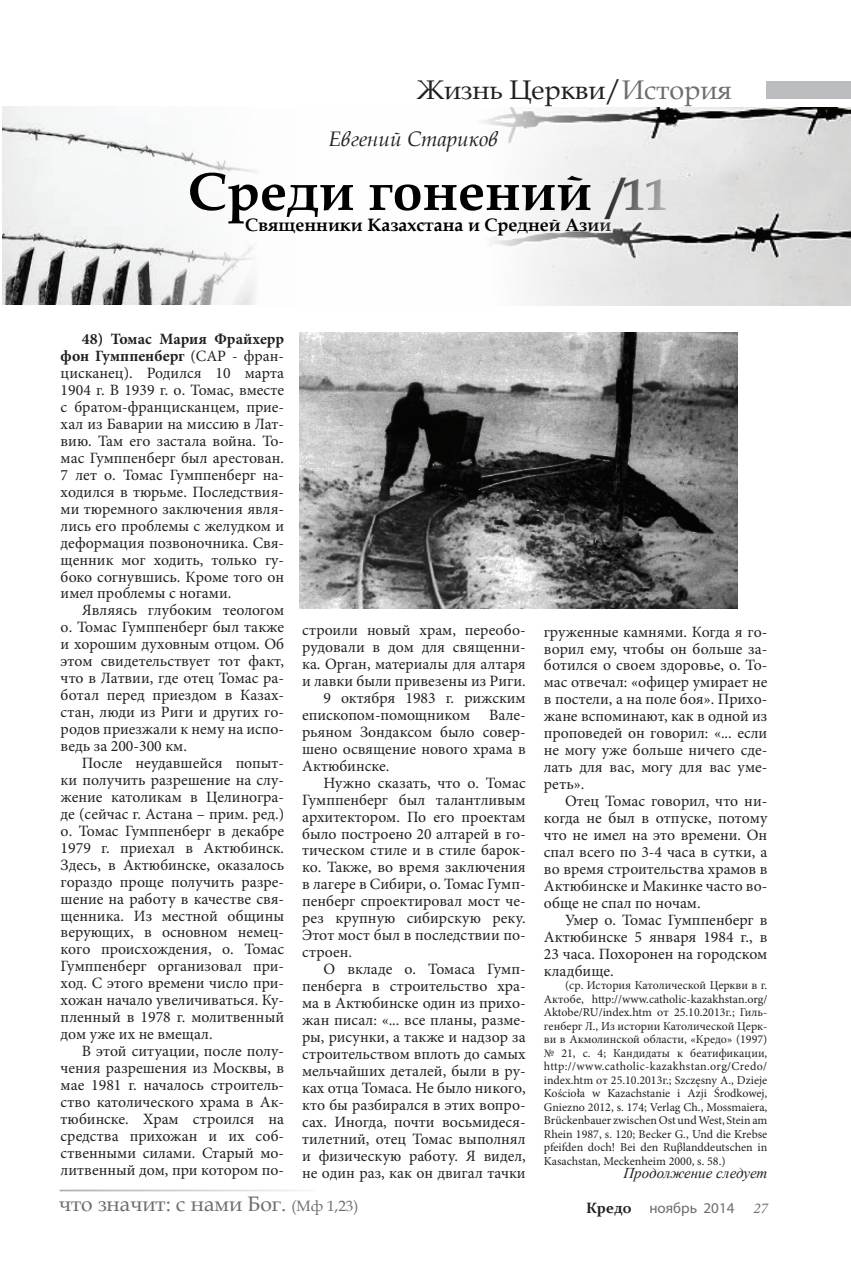
<style>
.page{position:relative;width:851px;height:1263px;background:#fff}
.page>*{position:absolute;margin:0;border:0;box-sizing:border-box;transform-origin:0 0}
.t1{font:700 54px "Book Antiqua";color:#000}
.t2{font:27px "Book Antiqua";color:#231f20}
.t3{font:21px "Book Antiqua";color:#6c6d70}
.t4{font:italic 21px "Book Antiqua";color:#231f20}
.t5{font:700 18px "Book Antiqua";color:#000}
.t6{font:15.75px/17px "Minion Pro";color:#231f20;text-align:justify}
.t7{font:italic 15px "Times New Roman";color:#231f20}
.t8{font:15px "Myriad Pro";color:#6c6d70}
.t9{font:italic 15px "Minion Pro";color:#6c6d70}
.t10{font:12px/13.5px "Minion Pro";color:#231f20;text-align:justify}
.s1{color:#6c6d70}
.s2{font-size:45px}
.s3{font-weight:700}
.s4{font-size:15px}
.s5{font-family:"Constantia";font-weight:700;color:#231f20}
</style>
<div class="page">
<img style="left:123px;top:107px;width:727px;height:198px">
<img style="left:2px;top:106px;width:292px;height:198px">
<div style="left:766px;top:81px;width:84px;height:18px;background:#bcbdc0"></div>
<img style="left:299px;top:333px;width:438px;height:276px">
<h2 class="t2" style="left:416px;top:71px;width:316px">Жизнь Церкви/<span class="s1">История</span></h2>
<h3 class="t4" style="left:328px;top:124px;width:171px">Евгений Стариков</h3>
<h1 class="t1" style="left:188px;top:155px;width:482px">Среди гонений <span class="s2">/11</span></h1>
<p class="t5" style="left:245px;top:213px;width:368px">Священники Казахстана и Средней Азии</p>
<p class="t6" style="left:61px;top:331px;width:225px;text-indent:21px"><span class="s3">48) Томас Мария Фрайхерр фон Гумппенберг</span> (CAP - фран&shy;цисканец). Родился 10 марта 1904 г. В 1939 г. о. Томас, вместе с братом-францисканцем, прие&shy;хал из Баварии на миссию в Лат&shy;вию. Там его застала война. То&shy;мас Гумппенберг был арестован.<br>7 лет о. Томас Гумппенберг на&shy;ходился в тюрьме. Последствия&shy;ми тюремного заключения явля&shy;лись его проблемы с желудком и деформация позвоночника. Свя&shy;щенник мог ходить, только гу&shy;боко согнувшись. Кроме того он имел проблемы с ногами.</p>
<p class="t6" style="left:61px;top:602px;width:225px;text-indent:21px">Являясь глубоким теологом о. Томас Гумппенберг был также и хорошим духовным отцом. Об этом свидетельствует тот факт, что в Латвии, где отец Томас ра&shy;ботал перед приездом в Казах&shy;стан, люди из Риги и других го&shy;родов приезжали к нему на испо&shy;ведь за 200-300 км.</p>
<p class="t6" style="left:61px;top:754px;width:225px;text-indent:21px">После неудавшейся попыт&shy;ки получить разрешение на слу&shy;жение католикам в Целиногра&shy;де (сейчас г. Астана – прим. ред.) о. Томас Гумппенберг в декабре 1979 г. приехал в Актюбинск.<br>Здесь, в Актюбинске, оказалось гораздо проще получить разре&shy;шение на работу в качестве свя&shy;щенника. Из местной общины верующих, в основном немец&shy;кого происхождения, о. Томас Гумппенберг организовал при&shy;ход. С этого времени число при&shy;хожан начало увеличиваться. Ку&shy;пленный в 1978 г. молитвенный дом уже их не вмещал.</p>
<p class="t6" style="left:61px;top:1043px;width:225px;text-indent:21px">В этой ситуации, после полу&shy;чения разрешения из Москвы, в мае 1981 г. началось строитель&shy;ство католического храма в Ак&shy;тюбинске. Храм строился на средства прихожан и их соб&shy;ственными силами. Старый мо&shy;литвенный дом, при котором по-</p>
<p class="t6" style="left:302px;top:622px;width:225px">строили новый храм, переобо-</p>
<p class="t6" style="left:302px;top:639px;width:225px">рудовали в дом для священни-</p>
<p class="t6" style="left:302px;top:656px;width:225px">ка. Орган, материалы для алтаря</p>
<p class="t6" style="left:302px;top:672px;width:225px">и лавки были привезены из Риги.</p>
<p class="t6" style="left:323px;top:689px;width:204px">9 октября 1983 г. рижским</p>
<p class="t6" style="left:302px;top:706px;width:225px">епископом-помощником Вале-</p>
<p class="t6" style="left:302px;top:723px;width:225px">рьяном Зондаксом было совер-</p>
<p class="t6" style="left:302px;top:740px;width:225px">шено освящение нового храма в</p>
<p class="t6" style="left:302px;top:757px;width:89px">Актюбинске.</p>
<p class="t6" style="left:323px;top:774px;width:204px">Нужно сказать, что о. Томас</p>
<p class="t6" style="left:302px;top:791px;width:225px">Гумппенберг был талантливым</p>
<p class="t6" style="left:302px;top:808px;width:225px">архитектором. По его проектам</p>
<p class="t6" style="left:302px;top:825px;width:225px">было построено 20 алтарей в го-</p>
<p class="t6" style="left:302px;top:842px;width:225px">тическом стиле и в стиле барок-</p>
<p class="t6" style="left:302px;top:859px;width:225px">ко. Также, во время заключения</p>
<p class="t6" style="left:302px;top:876px;width:225px">в лагере в Сибири, о. Томас Гумп-</p>
<p class="t6" style="left:302px;top:893px;width:225px">пенберг спроектировал мост че-</p>
<p class="t6" style="left:302px;top:910px;width:225px">рез крупную сибирскую реку.</p>
<p class="t6" style="left:302px;top:927px;width:225px">Этот мост был в последствии по-</p>
<p class="t6" style="left:302px;top:944px;width:51px">строен.</p>
<p class="t6" style="left:323px;top:961px;width:204px">О вкладе о. Томаса Гумп-</p>
<p class="t6" style="left:302px;top:978px;width:225px">пенберга в строительство хра-</p>
<p class="t6" style="left:302px;top:994px;width:225px">ма в Актюбинске один из прихо-</p>
<p class="t6" style="left:302px;top:1011px;width:225px">жан писал: «... все планы, разме-</p>
<p class="t6" style="left:302px;top:1028px;width:225px">ры, рисунки, а также и надзор за</p>
<p class="t6" style="left:302px;top:1045px;width:225px">строительством вплоть до самых</p>
<p class="t6" style="left:302px;top:1062px;width:225px">мельчайших деталей, были в ру-</p>
<p class="t6" style="left:302px;top:1079px;width:225px">ках отца Томаса. Не было никого,</p>
<p class="t6" style="left:302px;top:1096px;width:225px">кто бы разбирался в этих вопро-</p>
<p class="t6" style="left:302px;top:1113px;width:225px">сах. Иногда, почти восьмидеся-</p>
<p class="t6" style="left:302px;top:1130px;width:225px">тилетний, отец Томас выполнял</p>
<p class="t6" style="left:302px;top:1147px;width:225px">и физическую работу. Я видел,</p>
<p class="t6" style="left:302px;top:1164px;width:225px">не один раз, как он двигал тачки</p>
<p class="t6" style="left:543px;top:623px;width:225px">груженные камнями. Когда я го&shy;ворил ему, чтобы он больше за&shy;ботился о своем здоровье, о. То&shy;мас отвечал: «офицер умирает не в постели, а на поле боя». Прихо&shy;жане вспоминают, как в одной из проповедей он говорил: «... если не могу уже больше ничего сде&shy;лать для вас, могу для вас уме&shy;реть».</p>
<p class="t6" style="left:543px;top:793px;width:225px;text-indent:21px">Отец Томас говорил, что ни&shy;когда не был в отпуске, потому что не имел на это времени. Он спал всего по 3-4 часа в сутки, а во время строительства храмов в Актюбинске и Макинке часто во&shy;обще не спал по ночам.</p>
<p class="t6" style="left:543px;top:911px;width:225px;text-indent:21px">Умер о. Томас Гумппенберг в Актюбинске 5 января 1984 г., в 23 часа. Похоронен на городском кладбище.</p>
<p class="t10" style="left:543px;top:979px;width:225px;text-indent:21px">(ср. История Католической Церкви в г.<br>Актобе, http://www.catholic-kazakhstan.org/ Aktobe/RU/index.htm от 25.10.2013г.; Гиль&shy;генберг Л., Из истории Католической Церк&shy;ви в Акмолинской области, «Кредо» (1997) № 21, с. 4; Кандидаты к беатификации, http://www.catholic-kazakhstan.org/Credo/ index.htm от 25.10.2013г.; Szczęsny А., Dzieje Kościoła w Kazachstanie i Azji Środkowej, Gniezno 2012, s. 174; Verlag Ch., Mossmaiera, Brückenbauer zwischen Ost und West, Stein am Rhein 1987, s. 120; Becker G., Und die Krebse pfeifden doch! Bei den Ruβlanddeutschen in Kasachstan, Meckenheim 2000, s. 58.)</p>
<p class="t7" style="left:623px;top:1163px;width:145px">Продолжение следует</p>
<h3 class="t3" style="left:59px;top:1189px;width:300px">что значит: с нами Бог. <span class="s4">(Мф 1,23)</span></h3>
<p class="t8" style="left:586px;top:1199px;width:150px"><span class="s5">Кредо</span> ноябрь 2014</p>
<p class="t9" style="left:753px;top:1198px;width:16px">27</p>
</div>
